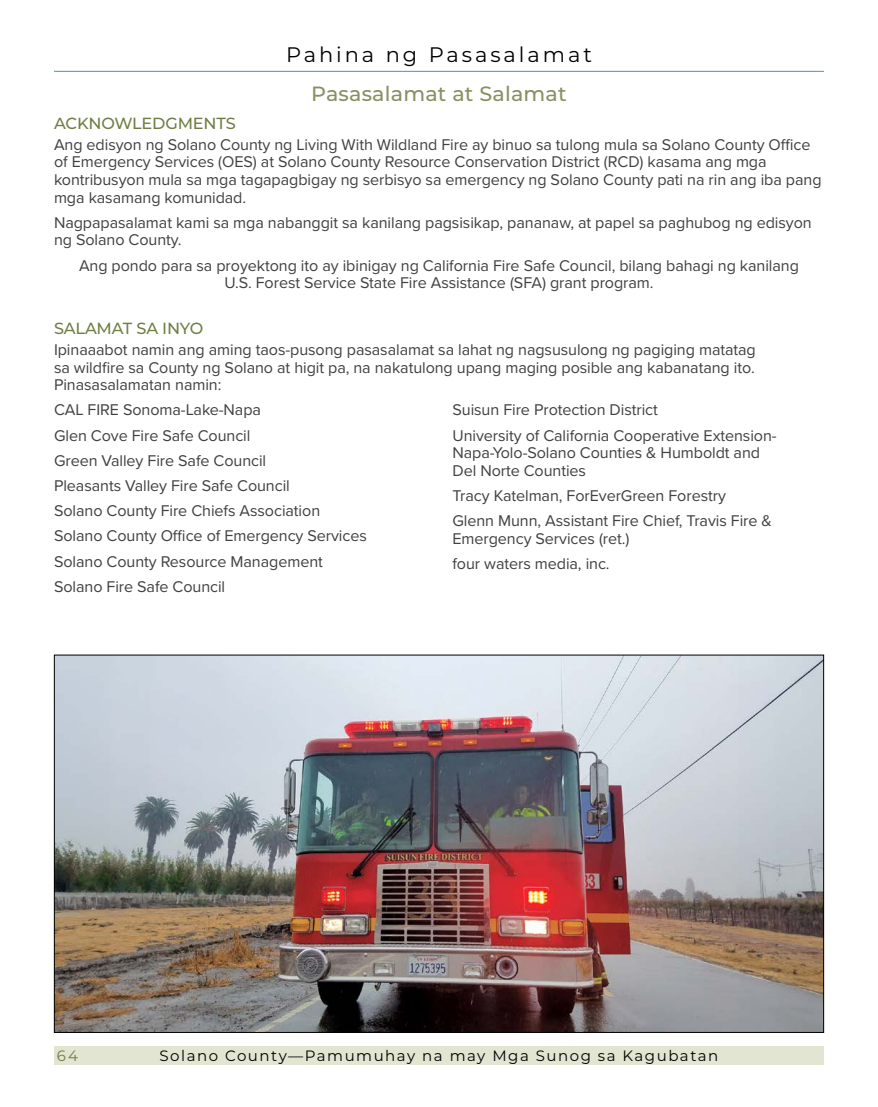
<style>
.page{position:relative;width:878px;height:1107px;background:#fff}
.page>*{position:absolute;margin:0;border:0;box-sizing:border-box;transform-origin:0 0}
.Master_Headers{font:21px "Montserrat";letter-spacing:.14em;color:#000}
.Page_Header__green_u_c__TOC{font:500 20.7px "Montserrat";letter-spacing:.01em;color:#879061}
.body_basic_No_1st_line_indent{font:16.2px/17.7px "Proxima Nova";letter-spacing:-.005em;color:#414042}
.Subhead_Green{font:500 16.2px "Montserrat";letter-spacing:-.01em;color:#707e44}
.t1{font:15px "Montserrat";letter-spacing:.1em;color:#000}
.t2{font:15px "Montserrat";color:#707e44}
</style>
<div class="page">
<div style="left:54px;top:1046px;width:770px;height:19px;background:#e1e5d1"></div>
<hr style="left:54px;top:71px;width:770px;height:1px;background:#629fbc">
<img style="left:56px;top:657px;width:766px;height:374px">
<p class="Master_Headers" style="left:286px;top:40px;width:307px">Pahina ng Pasasalamat</p>
<p class="Page_Header__green_u_c__TOC" style="left:311px;top:79px;width:257px">Pasasalamat at Salamat</p>
<p class="Subhead_Green" style="left:54px;top:112px;width:183px">ACKNOWLEDGMENTS</p>
<p class="body_basic_No_1st_line_indent" style="left:54px;top:135px;width:769px">Ang edisyon ng Solano County ng Living With Wildland Fire ay binuo sa tulong mula sa Solano County Office of Emergency Services (OES) at Solano County Resource Conservation District (RCD) kasama ang mga kontribusyon mula sa mga tagapagbigay ng serbisyo sa emergency ng Solano County pati na rin ang iba pang mga kasamang komunidad.</p>
<p class="body_basic_No_1st_line_indent" style="left:54px;top:213px;width:759px">Nagpapasalamat kami sa mga nabanggit sa kanilang pagsisikap, pananaw, at papel sa paghubog ng edisyon ng Solano County.</p>
<p class="body_basic_No_1st_line_indent" style="left:79px;top:256px;width:721px;text-align:center">Ang pondo para sa proyektong ito ay ibinigay ng California Fire Safe Council, bilang bahagi ng kanilang<br>U.S. Forest Service State Fire Assistance (SFA) grant program.</p>
<p class="Subhead_Green" style="left:54px;top:317px;width:151px">SALAMAT SA INYO</p>
<p class="body_basic_No_1st_line_indent" style="left:54px;top:340px;width:703px;text-align:justify">Ipinaaabot namin ang aming taos-pusong pasasalamat sa lahat ng nagsusulong ng pagiging matatag sa wildfire sa County ng Solano at higit pa, na nakatulong upang maging posible ang kabanatang ito.<br>Pinasasalamatan namin:</p>
<p class="body_basic_No_1st_line_indent" style="left:54px;top:400px;width:208px">CAL FIRE Sonoma-Lake-Napa</p>
<p class="body_basic_No_1st_line_indent" style="left:54px;top:426px;width:198px">Glen Cove Fire Safe Council</p>
<p class="body_basic_No_1st_line_indent" style="left:54px;top:451px;width:214px">Green Valley Fire Safe Council</p>
<p class="body_basic_No_1st_line_indent" style="left:54px;top:476px;width:237px">Pleasants Valley Fire Safe Council</p>
<p class="body_basic_No_1st_line_indent" style="left:54px;top:501px;width:268px">Solano County Fire Chiefs Association</p>
<p class="body_basic_No_1st_line_indent" style="left:54px;top:526px;width:314px">Solano County Office of Emergency Services</p>
<p class="body_basic_No_1st_line_indent" style="left:54px;top:552px;width:270px">Solano County Resource Management</p>
<p class="body_basic_No_1st_line_indent" style="left:54px;top:577px;width:173px">Solano Fire Safe Council</p>
<p class="body_basic_No_1st_line_indent" style="left:452px;top:400px;width:207px">Suisun Fire Protection District</p>
<p class="body_basic_No_1st_line_indent" style="left:452px;top:426px;width:325px">University of California Cooperative Extension-<br>Napa-Yolo-Solano Counties &amp; Humboldt and<br>Del Norte Counties</p>
<p class="body_basic_No_1st_line_indent" style="left:452px;top:486px;width:275px">Tracy Katelman, ForEverGreen Forestry</p>
<p class="body_basic_No_1st_line_indent" style="left:452px;top:511px;width:321px">Glenn Munn, Assistant Fire Chief, Travis Fire &amp;<br>Emergency Services (ret.)</p>
<p class="body_basic_No_1st_line_indent" style="left:452px;top:554px;width:159px">four waters media, inc.</p>
<p class="t2" style="left:57px;top:1045px;width:23px">64</p>
<p class="t1" style="left:159px;top:1045px;width:560px">Solano County—Pamumuhay na may Mga Sunog sa Kagubatan</p>
</div>
